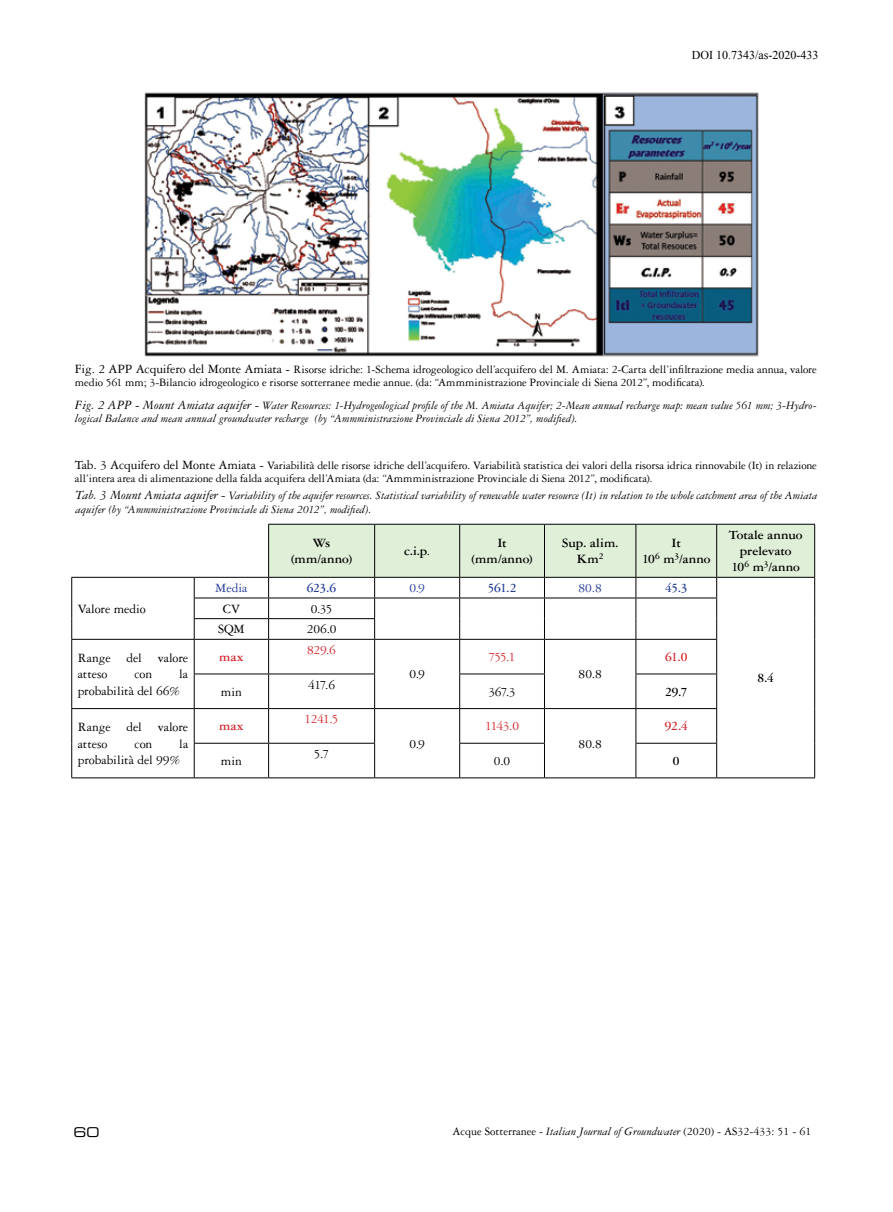
<style>
.page{position:relative;width:893px;height:1212px;background:#fff}
.page>*{position:absolute;margin:0;border:0;box-sizing:border-box;transform-origin:0 0}
.t1{font:13.5px/16.2px "Garamond 3 LT Std";letter-spacing:-.005em;color:#000}
.t2{font:700 13.5px/16.2px "Garamond 3 LT Std";letter-spacing:-.005em;color:#000;text-align:center}
.t3{font:13.5px "Garamond 3 LT Std";letter-spacing:-.04em;color:#d2232a}
.t4{font:700 13.5px "Garamond 3 LT Std";letter-spacing:-.03em;color:#253d98}
.t5{font:700 13.5px "Garamond 3 LT Std";letter-spacing:.005em;color:#d2232a}
.t6{font:13.5px "Garamond 3 LT Std";color:#253d98}
.t7{font:13.5px "Eurostile LT Std Ex 2";color:#000}
.t8{font:12px/13.5px "Garamond 3 LT Std";letter-spacing:-.005em;color:#000}
.t9{font:italic 12px/13.5px "Garamond 3 LT Std";color:#000}
.t10{font:12px "Times New Roman";color:#000}
.s1{font-size:13.5px}
.s2{font-weight:400}
.s3{font-style:italic}
</style>
<div class="page">
<img style="left:144px;top:92px;width:615px;height:265px">
<hr style="left:71px;top:577px;width:123px;height:1px;background:#000">
<hr style="left:194px;top:577px;width:75px;height:1px;background:#000">
<hr style="left:194px;top:598px;width:75px;height:1px;background:#000">
<svg style="left:71px;top:578px;width:1px;height:61px"></svg>
<hr style="left:194px;top:618px;width:75px;height:1px;background:#000">
<svg style="left:194px;top:578px;width:1px;height:61px"></svg>
<svg style="left:268px;top:524px;width:547px;height:115px"></svg>
<hr style="left:71px;top:639px;width:123px;height:1px;background:#000">
<hr style="left:71px;top:640px;width:1px;height:34px;background:#000">
<hr style="left:194px;top:639px;width:75px;height:1px;background:#000">
<hr style="left:194px;top:640px;width:1px;height:33px;background:#000">
<hr style="left:269px;top:639px;width:106px;height:1px;background:#000">
<hr style="left:268px;top:640px;width:1px;height:33px;background:#000">
<hr style="left:375px;top:639px;width:85px;height:1px;background:#000">
<hr style="left:374px;top:640px;width:1px;height:33px;background:#000">
<hr style="left:460px;top:639px;width:84px;height:1px;background:#000">
<hr style="left:459px;top:640px;width:1px;height:33px;background:#000">
<hr style="left:544px;top:639px;width:92px;height:1px;background:#000">
<hr style="left:544px;top:640px;width:1px;height:33px;background:#000">
<hr style="left:636px;top:639px;width:81px;height:1px;background:#000">
<hr style="left:635px;top:640px;width:1px;height:33px;background:#000">
<hr style="left:716px;top:640px;width:1px;height:33px;background:#000">
<hr style="left:814px;top:639px;width:1px;height:35px;background:#000">
<hr style="left:71px;top:674px;width:1px;height:34px;background:#000">
<hr style="left:194px;top:673px;width:75px;height:1px;background:#000">
<hr style="left:194px;top:674px;width:1px;height:34px;background:#000">
<hr style="left:269px;top:673px;width:106px;height:1px;background:#000">
<hr style="left:268px;top:674px;width:1px;height:34px;background:#000">
<hr style="left:374px;top:674px;width:1px;height:34px;background:#000">
<hr style="left:459px;top:673px;width:86px;height:1px;background:#000">
<hr style="left:459px;top:674px;width:1px;height:34px;background:#000">
<hr style="left:544px;top:674px;width:1px;height:34px;background:#000">
<hr style="left:635px;top:673px;width:82px;height:1px;background:#000">
<hr style="left:635px;top:674px;width:1px;height:34px;background:#000">
<hr style="left:716px;top:674px;width:1px;height:34px;background:#000">
<hr style="left:814px;top:674px;width:1px;height:34px;background:#000">
<hr style="left:71px;top:708px;width:123px;height:1px;background:#000">
<hr style="left:71px;top:709px;width:1px;height:34px;background:#000">
<hr style="left:194px;top:708px;width:75px;height:1px;background:#000">
<hr style="left:194px;top:709px;width:1px;height:34px;background:#000">
<hr style="left:269px;top:708px;width:106px;height:1px;background:#000">
<hr style="left:268px;top:709px;width:1px;height:34px;background:#000">
<hr style="left:375px;top:708px;width:85px;height:1px;background:#000">
<hr style="left:374px;top:709px;width:1px;height:34px;background:#000">
<hr style="left:460px;top:708px;width:84px;height:1px;background:#000">
<hr style="left:459px;top:709px;width:1px;height:34px;background:#000">
<hr style="left:544px;top:708px;width:92px;height:1px;background:#000">
<hr style="left:544px;top:709px;width:1px;height:34px;background:#000">
<hr style="left:636px;top:708px;width:81px;height:1px;background:#000">
<hr style="left:635px;top:709px;width:1px;height:34px;background:#000">
<hr style="left:716px;top:709px;width:1px;height:34px;background:#000">
<hr style="left:814px;top:708px;width:1px;height:35px;background:#000">
<hr style="left:71px;top:743px;width:1px;height:34px;background:#000">
<hr style="left:194px;top:743px;width:75px;height:1px;background:#000">
<hr style="left:194px;top:744px;width:1px;height:33px;background:#000">
<hr style="left:269px;top:743px;width:106px;height:1px;background:#000">
<hr style="left:268px;top:744px;width:1px;height:33px;background:#000">
<hr style="left:374px;top:744px;width:1px;height:33px;background:#000">
<hr style="left:459px;top:743px;width:86px;height:1px;background:#000">
<hr style="left:459px;top:744px;width:1px;height:33px;background:#000">
<hr style="left:544px;top:744px;width:1px;height:33px;background:#000">
<hr style="left:635px;top:743px;width:82px;height:1px;background:#000">
<hr style="left:635px;top:744px;width:1px;height:33px;background:#000">
<hr style="left:716px;top:744px;width:1px;height:33px;background:#000">
<hr style="left:814px;top:743px;width:1px;height:34px;background:#000">
<hr style="left:71px;top:777px;width:123px;height:1px;background:#000">
<hr style="left:194px;top:777px;width:75px;height:1px;background:#000">
<hr style="left:269px;top:777px;width:106px;height:1px;background:#000">
<hr style="left:375px;top:777px;width:85px;height:1px;background:#000">
<hr style="left:460px;top:777px;width:84px;height:1px;background:#000">
<hr style="left:544px;top:777px;width:92px;height:1px;background:#000">
<hr style="left:636px;top:777px;width:81px;height:1px;background:#000">
<hr style="left:717px;top:777px;width:98px;height:1px;background:#000">
<p class="t10" style="left:692px;top:47px;width:128px">DOI 10.7343/as-2020-433</p>
<p class="t8" style="left:75px;top:362px;width:743px"><span class="s1">Fig. 2 APP Acquifero del Monte Amiata -</span> Risorse idriche: 1-Schema idrogeologico dell’acquifero del M. Amiata: 2-Carta dell’infiltrazione media annua, valore medio 561 mm; 3-Bilancio idrogeologico e risorse sotterranee medie annue. (da: “Ammministrazione Provinciale di Siena 2012”, modificata).</p>
<p class="t9" style="left:75px;top:399px;width:743px"><span class="s1">Fig. 2 APP - Mount Amiata aquifer -</span> Water Resources: 1-Hydrogeological profile of the M. Amiata Aquifer; 2-Mean annual recharge map: mean value 561 mm; 3-Hydro&shy;logical Balance and mean annual groundwater recharge (by “Ammministrazione Provinciale di Siena 2012”, modified).</p>
<p class="t8" style="left:75px;top:458px;width:744px"><span class="s1">Tab. 3 Acquifero del Monte Amiata -</span> Variabilità delle risorse idriche dell’acquifero. Variabilità statistica dei valori della risorsa idrica rinnovabile (It) in relazione all’intera area di alimentazione della falda acquifera dell’Amiata (da: “Ammministrazione Provinciale di Siena 2012”, modificata).</p>
<p class="t9" style="left:75px;top:488px;width:743px;line-height:14.4px"><span class="s1">Tab. 3 Mount Amiata aquifer -</span> Variability of the aquifer resources. Statistical variability of renewable water resource (It) in relation to the whole catchment area of the Amiata aquifer (by “Ammministrazione Provinciale di Siena 2012”, modified).</p>
<p class="t2" style="left:291px;top:535px;width:63px">Ws (mm/anno)</p>
<p class="t2" style="left:404px;top:543px;width:28px">c.i.p<span class="s2">.</span></p>
<p class="t2" style="left:471px;top:535px;width:63px">It (mm/anno)</p>
<p class="t2" style="left:562px;top:535px;width:58px">Sup. alim.<br>Km<sup>2</sup></p>
<p class="t2" style="left:642px;top:535px;width:70px">It<br>10<sup>6</sup> m<sup>3</sup>/anno</p>
<p class="t2" style="left:729px;top:527px;width:75px">Totale annuo prelevato<br>10<sup>6</sup> m<sup>3</sup>/anno</p>
<p class="t6" style="left:215px;top:581px;width:34px">Media</p>
<p class="t4" style="left:307px;top:580px;width:31px">623.6</p>
<p class="t6" style="left:409px;top:581px;width:17px">0.9</p>
<p class="t4" style="left:488px;top:580px;width:30px">561.2</p>
<p class="t6" style="left:579px;top:581px;width:25px">80.8</p>
<p class="t4" style="left:665px;top:580px;width:24px">45.3</p>
<p class="t1" style="left:78px;top:600px;width:70px">Valore medio</p>
<p class="t1" style="left:223px;top:600px;width:19px">CV</p>
<p class="t1" style="left:311px;top:600px;width:23px">0.35</p>
<p class="t1" style="left:218px;top:621px;width:28px">SQM</p>
<p class="t1" style="left:307px;top:621px;width:31px">206.0</p>
<p class="t1" style="left:78px;top:650px;width:112px">Range del valore atteso</p>
<p class="t1" style="left:78px;top:666px;width:112px;text-indent:101px">la probabilità del 66%</p>
<p class="t1" style="left:135px;top:666px;width:19px">con</p>
<p class="t5" style="left:219px;top:649px;width:26px">max</p>
<p class="t1" style="left:221px;top:683px;width:23px">min</p>
<p class="t3" style="left:307px;top:643px;width:30px">829.6</p>
<p class="t1" style="left:308px;top:676px;width:29px">417.6</p>
<p class="t1" style="left:409px;top:666px;width:17px">0.9</p>
<p class="t3" style="left:489px;top:650px;width:29px">755.1</p>
<p class="t1" style="left:579px;top:666px;width:25px">80.8</p>
<p class="t5" style="left:665px;top:649px;width:24px">61.0</p>
<p class="t1" style="left:488px;top:683px;width:29px">367.3</p>
<p class="t2" style="left:665px;top:683px;width:24px">29.7</p>
<p class="t2" style="left:757px;top:670px;width:18px">8.4</p>
<p class="t1" style="left:78px;top:719px;width:112px">Range del valore atteso</p>
<p class="t1" style="left:78px;top:735px;width:112px;text-indent:101px">la probabilità del 99%</p>
<p class="t1" style="left:135px;top:735px;width:19px">con</p>
<p class="t5" style="left:219px;top:719px;width:26px">max</p>
<p class="t1" style="left:221px;top:753px;width:23px">min</p>
<p class="t3" style="left:305px;top:712px;width:36px">1241.5</p>
<p class="t1" style="left:314px;top:746px;width:17px">5.7</p>
<p class="t1" style="left:409px;top:735px;width:17px">0.9</p>
<p class="t3" style="left:485px;top:719px;width:36px">1143.0</p>
<p class="t1" style="left:579px;top:735px;width:25px">80.8</p>
<p class="t5" style="left:665px;top:719px;width:25px">92.4</p>
<p class="t1" style="left:494px;top:753px;width:18px">0.0</p>
<p class="t2" style="left:673px;top:753px;width:8px">0</p>
<p class="t7" style="left:73px;top:1123px;width:28px">60</p>
<p class="t8" style="left:453px;top:1124px;width:360px">Acque Sotterranee - <span class="s3">Italian Journal of Groundwater</span> (2020) - AS32-433: 51 - 61</p>
</div>
